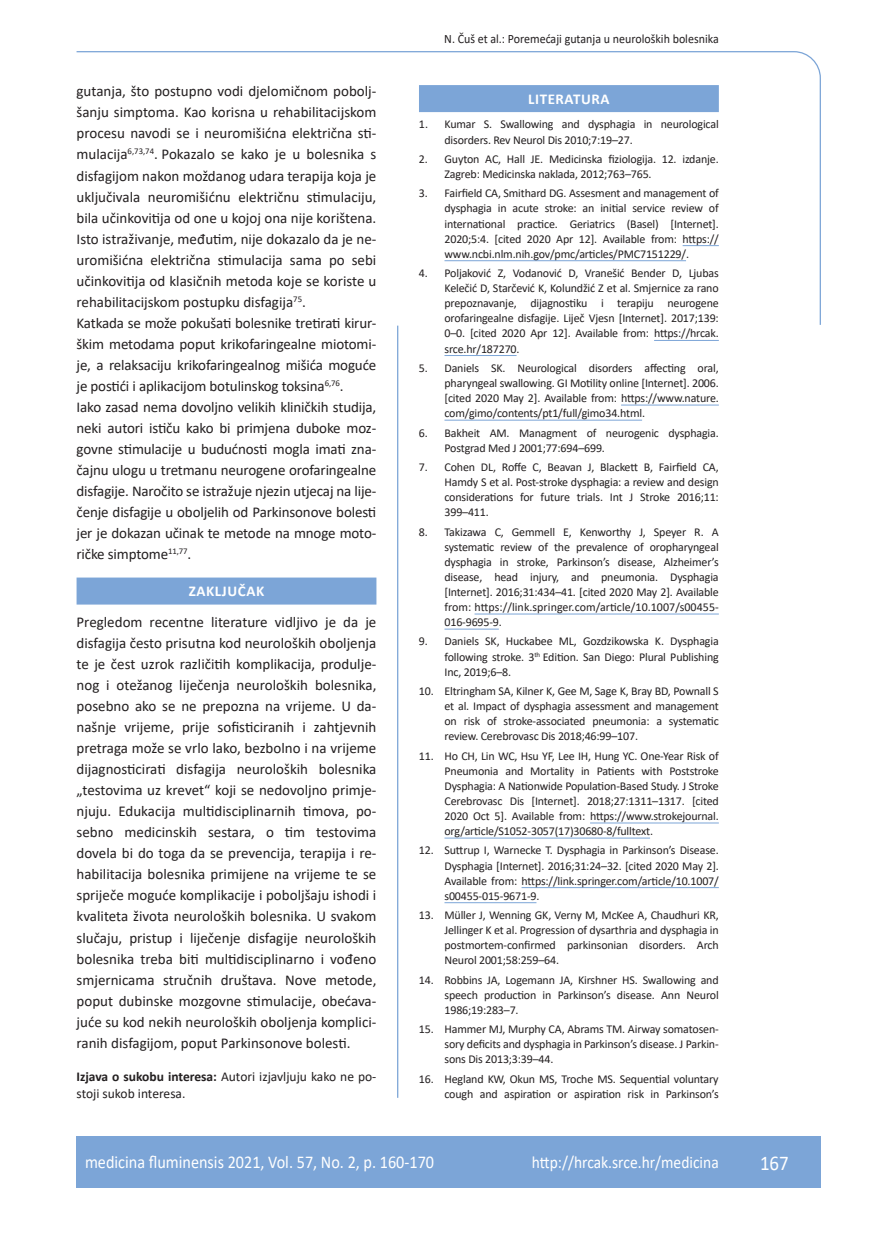
<style>
.page{position:relative;width:872px;height:1234px;background:#fff}
.page>*{position:absolute;margin:0;border:0;box-sizing:border-box;transform-origin:0 0}
.t1{font:21px "Calibri";color:#fff;scale:.9 1}
.t2{font:18px "Calibri";color:#fff;scale:.9 1}
.t3{font:17.25px "Calibri";color:#fff;scale:.9 1}
.osnovni_tekst{font:15px/21px "Calibri";letter-spacing:-.01em;color:#231f20;text-align:justify}
.naslov_ruler{font:700 15px "Calibri";letter-spacing:.04em;color:#fff}
.izjava{font:13.5px/16.5px "Calibri";color:#231f20}
.glava{font:12.75px "Calibri";color:#231f20;scale:.94 1}
.literatura{font:12px/15.1px "Calibri";letter-spacing:-.015em;color:#231f20;text-align:justify}
.s1{font-weight:700}
</style>
<div class="page">
<svg style="left:76px;top:51px;width:745px;height:275px"></svg>
<hr style="left:397px;top:325px;width:1px;height:772px;background:#7ca5d7">
<div style="left:77px;top:1135px;width:744px;height:51px;background:#7ca5d7"></div>
<div style="left:77px;top:577px;width:299px;height:27px;background:#7ca5d7"></div>
<div style="left:419px;top:85px;width:300px;height:27px;background:#7ca5d7"></div>
<hr style="left:682px;top:245px;width:37px;height:1px;background:#7ca5d7">
<hr style="left:444px;top:260px;width:242px;height:1px;background:#7ca5d7">
<hr style="left:654px;top:340px;width:65px;height:1px;background:#7ca5d7">
<hr style="left:444px;top:355px;width:72px;height:1px;background:#7ca5d7">
<hr style="left:621px;top:404px;width:98px;height:1px;background:#7ca5d7">
<hr style="left:444px;top:419px;width:198px;height:1px;background:#7ca5d7">
<hr style="left:474px;top:613px;width:245px;height:1px;background:#7ca5d7">
<hr style="left:444px;top:628px;width:55px;height:1px;background:#7ca5d7">
<hr style="left:590px;top:822px;width:129px;height:1px;background:#7ca5d7">
<hr style="left:444px;top:837px;width:206px;height:1px;background:#7ca5d7">
<hr style="left:521px;top:887px;width:198px;height:1px;background:#7ca5d7">
<hr style="left:444px;top:902px;width:92px;height:1px;background:#7ca5d7">
<p class="osnovni_tekst" style="left:77px;top:80px;width:301px">gutanja, što postupno vodi djelomičnom pobolj&shy;šanju simptoma. Kao korisna u rehabilitacijskom procesu navodi se i neuromišićna električna sti&shy;mulacija<sup>6,73,74</sup>. Pokazalo se kako je u bolesnika s disfagijom nakon moždanog udara terapija koja je uključivala neuromišićnu električnu stimulaciju, bila učinkovitija od one u kojoj ona nije korištena.<br>Isto istraživanje, međutim, nije dokazalo da je ne&shy;uromišićna električna stimulacija sama po sebi učinkovitija od klasičnih metoda koje se koriste u rehabilitacijskom postupku disfagija<sup>75</sup>.</p>
<p class="osnovni_tekst" style="left:77px;top:312px;width:301px">Katkada se može pokušati bolesnike tretirati kirur&shy;škim metodama poput krikofaringealne miotomi&shy;je, a relaksaciju krikofaringealnog mišića moguće je postići i aplikacijom botulinskog toksina<sup>6,76</sup>.</p>
<p class="osnovni_tekst" style="left:77px;top:396px;width:301px">Iako zasad nema dovoljno velikih kliničkih studija, neki autori ističu kako bi primjena duboke moz&shy;govne stimulacije u budućnosti mogla imati zna&shy;čajnu ulogu u tretmanu neurogene orofaringealne disfagije. Naročito se istražuje njezin utjecaj na lije&shy;čenje disfagije u oboljelih od Parkinsonove bolesti jer je dokazan učinak te metode na mnoge moto&shy;ričke simptome<sup>11,77</sup>.</p>
<p class="naslov_ruler" style="left:189px;top:580px;width:77px">ZAKLJUČAK</p>
<p class="osnovni_tekst" style="left:77px;top:611px;width:301px">Pregledom recentne literature vidljivo je da je disfagija često prisutna kod neuroloških oboljenja te je čest uzrok različitih komplikacija, produlje&shy;nog i otežanog liječenja neuroloških bolesnika, posebno ako se ne prepozna na vrijeme. U da&shy;našnje vrijeme, prije sofisticiranih i zahtjevnih pretraga može se vrlo lako, bezbolno i na vrijeme dijagnosticirati disfagija neuroloških bolesnika „testovima uz krevet“ koji se nedovoljno primje&shy;njuju. Edukacija multidisciplinarnih timova, po&shy;sebno medicinskih sestara, o tim testovima dovela bi do toga da se prevencija, terapija i re&shy;habilitacija bolesnika primijene na vrijeme te se spriječe moguće komplikacije i poboljšaju ishodi i kvaliteta života neuroloških bolesnika. U svakom slučaju, pristup i liječenje disfagije neuroloških bolesnika treba biti multidisciplinarno i vođeno smjernicama stručnih društava. Nove metode, poput dubinske mozgovne stimulacije, obećava&shy;juće su kod nekih neuroloških oboljenja komplici&shy;ranih disfagijom, poput Parkinsonove bolesti.</p>
<p class="izjava" style="left:77px;top:1067px;width:301px"><span class="s1">Izjava o sukobu interesa:</span> Autori izjavljuju kako ne po&shy;stoji sukob interesa.</p>
<p class="glava" style="left:444px;top:29px;width:293px">N. Čuš et al.: Poremećaji gutanja u neuroloških bolesnika</p>
<p class="naslov_ruler" style="left:528px;top:88px;width:83px">LITERATURA</p>
<p class="literatura" style="left:444px;top:117px;width:276px;text-indent:-26px">1. Kumar S. Swallowing and dysphagia in neurological disorders. Rev Neurol Dis 2010;7:19–27.</p>
<p class="literatura" style="left:444px;top:151px;width:276px;text-indent:-26px">2. Guyton AC, Hall JE. Medicinska fiziologija. 12. izdanje.<br>Zagreb: Medicinska naklada, 2012;763–765.</p>
<p class="literatura" style="left:444px;top:185px;width:276px;text-indent:-26px">3. Fairfield CA, Smithard DG. Assesment and management of dysphagia in acute stroke: an initial service review of international practice. Geriatrics (Basel) [Internet].<br>2020;5:4. [cited 2020 Apr 12]. Available from: https:// www.ncbi.nlm.nih.gov/pmc/articles/PMC7151229/.</p>
<p class="literatura" style="left:444px;top:265px;width:276px;text-indent:-26px">4. Poljaković Z, Vodanović D, Vranešić Bender D, Ljubas Kelečić D, Starčević K, Kolundžić Z et al. Smjernice za rano prepoznavanje, dijagnostiku i terapiju neurogene orofaringealne disfagije. Liječ Vjesn [Internet]. 2017;139:<br>0–0. [cited 2020 Apr 12]. Available from: https://hrcak. srce.hr/187270.</p>
<p class="literatura" style="left:444px;top:360px;width:276px;text-indent:-26px">5. Daniels SK. Neurological disorders affecting oral, pharyngeal swallowing. GI Motility online [Internet]. 2006. [cited 2020 May 2]. Available from: https://www.nature. com/gimo/contents/pt1/full/gimo34.html.</p>
<p class="literatura" style="left:444px;top:424px;width:276px;text-indent:-26px">6. Bakheit AM. Managment of neurogenic dysphagia.<br>Postgrad Med J 2001;77:694–699.</p>
<p class="literatura" style="left:444px;top:459px;width:276px;text-indent:-26px">7. Cohen DL, Roffe C, Beavan J, Blackett B, Fairfield CA, Hamdy S et al. Post-stroke dysphagia: a review and design considerations for future trials. Int J Stroke 2016;11:<br>399–411.</p>
<p class="literatura" style="left:444px;top:523px;width:276px;text-indent:-26px">8. Takizawa C, Gemmell E, Kenworthy J, Speyer R. A systematic review of the prevalence of oropharyngeal dysphagia in stroke, Parkinson’s disease, Alzheimer’s disease, head injury, and pneumonia. Dysphagia [Internet]. 2016;31:434–41. [cited 2020 May 2]. Available from: https://link.springer.com/article/10.1007/s00455- 016-9695-9.</p>
<p class="literatura" style="left:444px;top:633px;width:276px;text-indent:-26px">9. Daniels SK, Huckabee ML, Gozdzikowska K. Dysphagia following stroke. 3<sup>th</sup> Edition. San Diego: Plural Publishing Inc, 2019;6–8.</p>
<p class="literatura" style="left:444px;top:683px;width:276px;text-indent:-26px">10. Eltringham SA, Kilner K, Gee M, Sage K, Bray BD, Pownall S et al. Impact of dysphagia assessment and management on risk of stroke-associated pneumonia: a systematic review. Cerebrovasc Dis 2018;46:99–107.</p>
<p class="literatura" style="left:444px;top:747px;width:276px;text-indent:-26px">11. Ho CH, Lin WC, Hsu YF, Lee IH, Hung YC. One-Year Risk of Pneumonia and Mortality in Patients with Poststroke Dysphagia: A Nationwide Population-Based Study. J Stroke Cerebrovasc Dis [Internet]. 2018;27:1311–1317. [cited 2020 Oct 5]. Available from: https://www.strokejournal. org/article/S1052-3057(17)30680-8/fulltext.</p>
<p class="literatura" style="left:444px;top:842px;width:276px;text-indent:-26px">12. Suttrup I, Warnecke T. Dysphagia in Parkinson’s Disease.<br>Dysphagia [Internet]. 2016;31:24–32. [cited 2020 May 2].<br>Available from: https://link.springer.com/article/10.1007/ s00455-015-9671-9.</p>
<p class="literatura" style="left:444px;top:907px;width:276px;text-indent:-26px">13. Müller J, Wenning GK, Verny M, McKee A, Chaudhuri KR, Jellinger K et al. Progression of dysarthria and dysphagia in postmortem-confirmed parkinsonian disorders. Arch Neurol 2001;58:259–64.</p>
<p class="literatura" style="left:444px;top:971px;width:276px;text-indent:-26px">14. Robbins JA, Logemann JA, Kirshner HS. Swallowing and speech production in Parkinson’s disease. Ann Neurol 1986;19:283–7.</p>
<p class="literatura" style="left:444px;top:1021px;width:276px;text-indent:-26px">15. Hammer MJ, Murphy CA, Abrams TM. Airway somatosen&shy;sory deficits and dysphagia in Parkinson’s disease. J Parkin&shy;sons Dis 2013;3:39–44.</p>
<p class="literatura" style="left:419px;top:1070px;width:301px;text-align:right">16. Hegland KW, Okun MS, Troche MS. Sequential voluntary cough and aspiration or aspiration risk in Parkinson’s</p>
<p class="t2" style="left:85px;top:1149px;width:389px">medicina fluminensis 2021, Vol. 57, No. 2, p. 160-170</p>
<p class="t3" style="left:532px;top:1150px;width:209px">http://hrcak.srce.hr/medicina</p>
<p class="t1" style="left:760px;top:1147px;width:33px">167</p>
</div>
